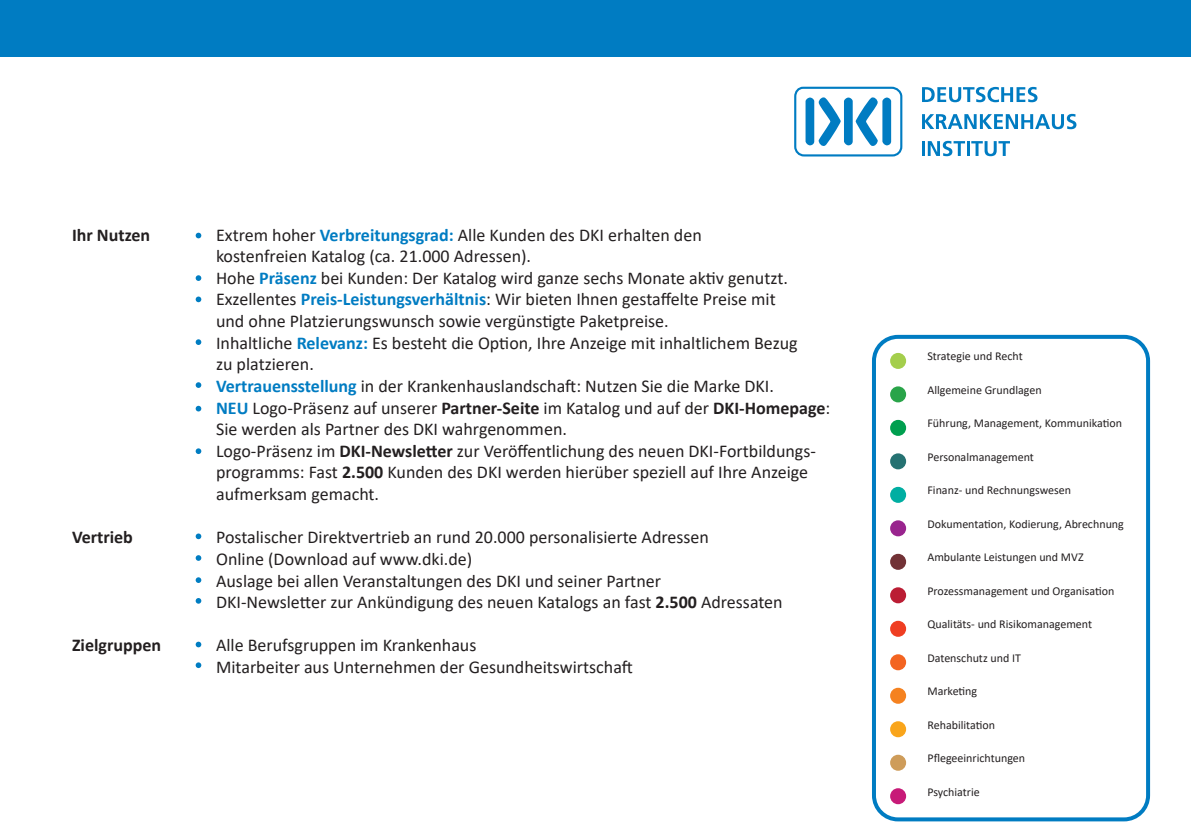
<style>
.page{position:relative;width:1191px;height:840px;background:#fff}
.page>*{position:absolute;margin:0;border:0;box-sizing:border-box;transform-origin:0 0}
.t1{font:18px/21.6px "Calibri";color:#231f20}
.t2{font:700 18px "Calibri";color:#231f20}
.t3{font:12px "Calibri";color:#231f20}
.s1{font-weight:700;color:#007cc2}
.s2{font-weight:700}
</style>
<div class="page">
<svg style="left:922px;top:87px;width:115px;height:15px"></svg>
<svg style="left:922px;top:114px;width:154px;height:15px"></svg>
<hr style="left:921px;top:141px;width:3px;height:15px;background:#007cc2">
<svg style="left:927px;top:141px;width:38px;height:15px"></svg>
<hr style="left:966px;top:141px;width:3px;height:15px;background:#007cc2">
<svg style="left:971px;top:141px;width:39px;height:15px"></svg>
<svg style="left:794px;top:86px;width:109px;height:71px"></svg>
<div style="left:0;top:0;width:1191px;height:57px;background:#007cc2"></div>
<svg style="left:196px;top:232px;width:5px;height:6px"></svg>
<svg style="left:196px;top:275px;width:5px;height:6px"></svg>
<svg style="left:196px;top:296px;width:5px;height:6px"></svg>
<svg style="left:196px;top:448px;width:5px;height:6px"></svg>
<svg style="left:196px;top:382px;width:5px;height:5px"></svg>
<svg style="left:196px;top:405px;width:5px;height:6px"></svg>
<svg style="left:196px;top:339px;width:5px;height:6px"></svg>
<svg style="left:196px;top:555px;width:5px;height:5px"></svg>
<svg style="left:196px;top:577px;width:5px;height:5px"></svg>
<svg style="left:196px;top:598px;width:5px;height:5px"></svg>
<svg style="left:196px;top:533px;width:5px;height:6px"></svg>
<svg style="left:196px;top:641px;width:5px;height:6px"></svg>
<svg style="left:196px;top:662px;width:5px;height:5px"></svg>
<div style="left:890px;top:353px;width:16px;height:16px;background:#a4ce4c;border-radius:50%"></div>
<div style="left:890px;top:386px;width:16px;height:16px;background:#29a449;border-radius:50%"></div>
<div style="left:890px;top:419px;width:16px;height:16px;background:#009f4f;border-radius:50%"></div>
<div style="left:890px;top:453px;width:16px;height:16px;background:#257272;border-radius:50%"></div>
<div style="left:890px;top:486px;width:16px;height:16px;background:#00aea2;border-radius:50%"></div>
<div style="left:890px;top:520px;width:16px;height:16px;background:#99248e;border-radius:50%"></div>
<div style="left:890px;top:553px;width:16px;height:16px;background:#723236;border-radius:50%"></div>
<div style="left:890px;top:587px;width:16px;height:16px;background:#bb1d34;border-radius:50%"></div>
<div style="left:890px;top:620px;width:16px;height:16px;background:#ef3e22;border-radius:50%"></div>
<div style="left:890px;top:654px;width:16px;height:16px;background:#f36421;border-radius:50%"></div>
<div style="left:890px;top:687px;width:16px;height:16px;background:#f58220;border-radius:50%"></div>
<div style="left:890px;top:720px;width:16px;height:16px;background:#f9a51b;border-radius:50%"></div>
<div style="left:890px;top:754px;width:16px;height:16px;background:#ce9c5a;border-radius:50%"></div>
<div style="left:890px;top:787px;width:16px;height:16px;background:#c71a78;border-radius:50%"></div>
<div style="left:872px;top:334px;width:278px;height:486px;border:4px solid #007cc2;border-radius:24px"></div>
<p class="t2" style="left:72px;top:222px;width:80px">Ihr Nutzen</p>
<p class="t1" style="left:216px;top:223px;width:487px">Extrem hoher <span class="s1">Verbreitungsgrad:</span> Alle Kunden des DKI erhalten den kostenfreien Katalog (ca. 21.000 Adressen).</p>
<p class="t1" style="left:216px;top:266px;width:573px">Hohe <span class="s1">Präsenz</span> bei Kunden: Der Katalog wird ganze sechs Monate aktiv genutzt.</p>
<p class="t1" style="left:216px;top:288px;width:561px">Exzellentes <span class="s1">Preis-Leistungsverhältnis</span>: Wir bieten Ihnen gestaffelte Preise mit und ohne Platzierungswunsch sowie vergünstigte Paketpreise.</p>
<p class="t1" style="left:216px;top:331px;width:583px">Inhaltliche <span class="s1">Relevanz:</span> Es besteht die Option, Ihre Anzeige mit inhaltlichem Bezug</p>
<p class="t1" style="left:216px;top:353px;width:99px">zu platzieren.</p>
<p class="t1" style="left:216px;top:374px;width:559px"><span class="s1">Vertrauensstellung</span> in der Krankenhauslandschaft: Nutzen Sie die Marke DKI.</p>
<p class="t1" style="left:216px;top:396px;width:615px"><span class="s1">NEU</span> Logo-Präsenz auf unserer <span class="s2">Partner-Seite</span> im Katalog und auf der <span class="s2">DKI-Homepage</span>:<br>Sie werden als Partner des DKI wahrgenommen.</p>
<p class="t1" style="left:216px;top:439px;width:601px">Logo-Präsenz im <span class="s2">DKI-Newsletter</span> zur Veröffentlichung des neuen DKI-Fortbildungs&shy;programms: Fast <span class="s2">2.500</span> Kunden des DKI werden hierüber speziell auf Ihre Anzeige aufmerksam gemacht.</p>
<p class="t2" style="left:72px;top:524px;width:62px">Vertrieb</p>
<p class="t1" style="left:216px;top:525px;width:494px">Postalischer Direktvertrieb an rund 20.000 personalisierte Adressen</p>
<p class="t1" style="left:216px;top:547px;width:258px">Online (Download auf www.dki.de)</p>
<p class="t1" style="left:216px;top:569px;width:446px">Auslage bei allen Veranstaltungen des DKI und seiner Partner</p>
<p class="t1" style="left:216px;top:590px;width:568px">DKI-Newsletter zur Ankündigung des neuen Katalogs an fast <span class="s2">2.500</span> Adressaten</p>
<p class="t2" style="left:72px;top:632px;width:91px">Zielgruppen</p>
<p class="t1" style="left:216px;top:633px;width:262px">Alle Berufsgruppen im Krankenhaus</p>
<p class="t1" style="left:216px;top:655px;width:418px">Mitarbeiter aus Unternehmen der Gesundheitswirtschaft</p>
<p class="t3" style="left:927px;top:348px;width:97px">Strategie und Recht</p>
<p class="t3" style="left:927px;top:381px;width:116px">Allgemeine Grundlagen</p>
<p class="t3" style="left:927px;top:415px;width:196px">Führung, Management, Kommunikation</p>
<p class="t3" style="left:927px;top:448px;width:108px">Personalmanagement</p>
<p class="t3" style="left:927px;top:482px;width:145px">Finanz- und Rechnungswesen</p>
<p class="t3" style="left:927px;top:515px;width:198px">Dokumentation, Kodierung, Abrechnung</p>
<p class="t3" style="left:927px;top:548px;width:158px">Ambulante Leistungen und MVZ</p>
<p class="t3" style="left:927px;top:582px;width:189px">Prozessmanagement und Organisation</p>
<p class="t3" style="left:927px;top:615px;width:166px">Qualitäts- und Risikomanagement</p>
<p class="t3" style="left:927px;top:649px;width:95px">Datenschutz und IT</p>
<p class="t3" style="left:927px;top:682px;width:51px">Marketing</p>
<p class="t3" style="left:927px;top:716px;width:69px">Rehabilitation</p>
<p class="t3" style="left:927px;top:749px;width:99px">Pflegeeinrichtungen</p>
<p class="t3" style="left:927px;top:783px;width:54px">Psychiatrie</p>
</div>
